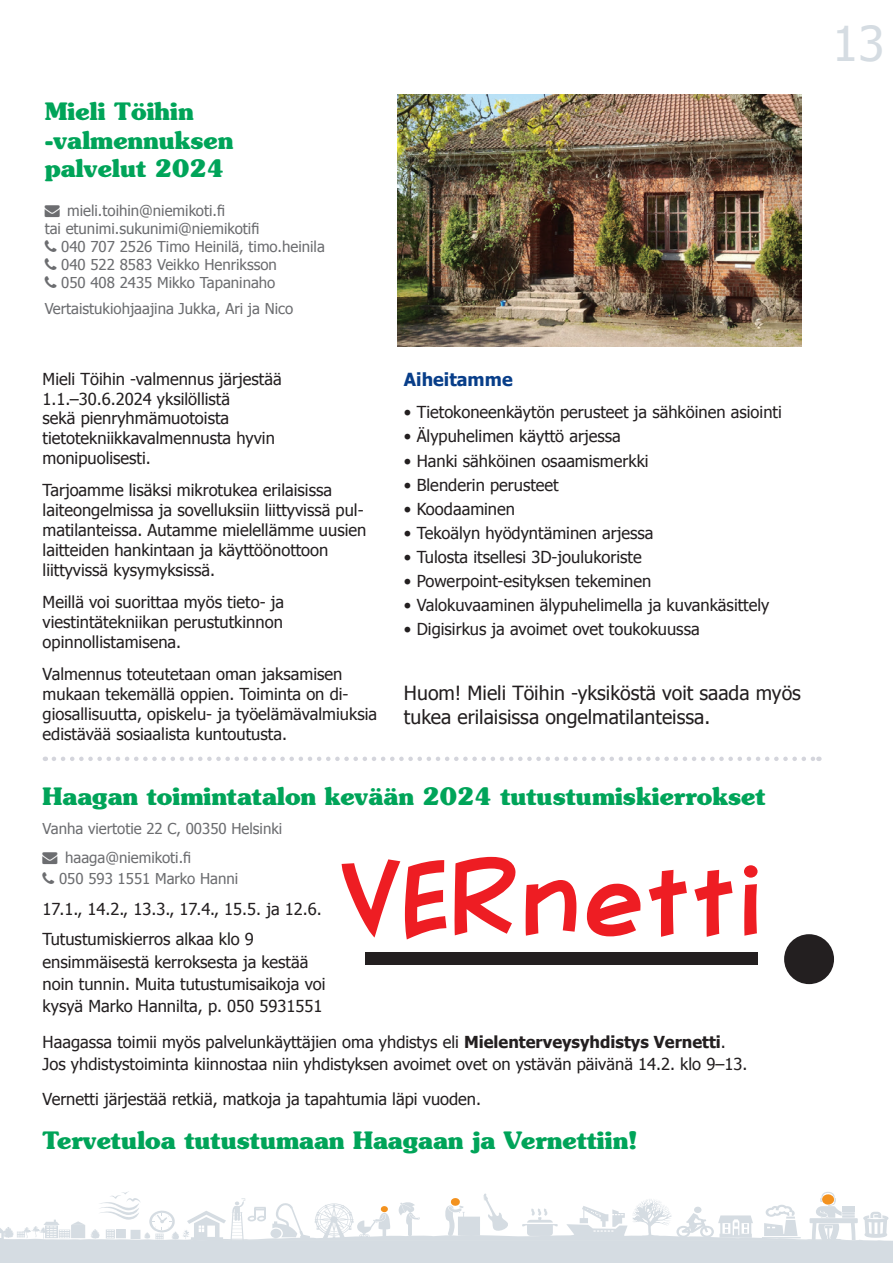
<style>
.page{position:relative;width:893px;height:1263px;background:#fff}
.page>*{position:absolute;margin:0;border:0;box-sizing:border-box;transform-origin:0 0}
.t1{font:48px "Tahoma";color:#d5dce2}
.t2{font:700 24px/28.5px "Souvenir";color:#00a459}
.t3{font:19.5px/24px "Tahoma";color:#231f20}
.t4{font:700 18px "Tahoma";color:#083e89}
.t5{font:16.5px/19.8px "Tahoma";color:#231f20}
.t6{font:15px/20.5px "Tahoma";color:#6c6d70}
.s1{font-weight:700}
</style>
<div class="page">
<svg style="left:54px;top:756px;width:765px;height:5px"></svg>
<svg style="left:342px;top:859px;width:104px;height:80px"></svg>
<svg style="left:454px;top:857px;width:62px;height:78px"></svg>
<svg style="left:526px;top:880px;width:50px;height:56px"></svg>
<svg style="left:587px;top:884px;width:53px;height:52px"></svg>
<svg style="left:649px;top:870px;width:38px;height:67px"></svg>
<svg style="left:694px;top:870px;width:38px;height:67px"></svg>
<svg style="left:744px;top:865px;width:13px;height:71px"></svg>
<div style="left:365px;top:952px;width:392px;height:13px;background:#231f20"></div>
<div style="left:784px;top:934px;width:50px;height:50px;background:#231f20;border-radius:50%"></div>
<img style="left:398px;top:94px;width:404px;height:253px">
<div style="left:0;top:1241px;width:893px;height:9px;background:#d5dce2"></div>
<svg style="left:0;top:1191px;width:893px;height:50px"></svg>
<div style="left:0;top:1243px;width:893px;height:20px;background:#d5dce2"></div>
<h2 class="t2" style="left:45px;top:97px;width:190px">Mieli Töihin -valmennuksen palvelut 2024</h2>
<p class="t6" style="left:45px;top:199px;width:182px">→ mieli.toihin@niemikoti.fi</p>
<p class="t6" style="left:45px;top:217px;width:216px">tai etunimi.sukunimi@niemikotifi</p>
<p class="t6" style="left:61px;top:235px;width:265px">040 707 2526 Timo Heinilä, timo.heinila</p>
<p class="t6" style="left:61px;top:253px;width:217px">040 522 8583 Veikko Henriksson</p>
<p class="t6" style="left:61px;top:271px;width:216px">050 408 2435 Mikko Tapaninaho</p>
<p class="t6" style="left:45px;top:298px;width:250px">Vertaistukiohjaajina Jukka, Ari ja Nico</p>
<p class="t5" style="left:43px;top:368px;width:241px">Mieli Töihin -valmennus järjestää<br>1.1.–30.6.2024 yksilöllistä<br>sekä pienryhmämuotoista tietotekniikkavalmennusta hyvin monipuolisesti.</p>
<p class="t5" style="left:43px;top:480px;width:325px">Tarjoamme lisäksi mikrotukea erilaisissa laiteongelmissa ja sovelluksiin liittyvissä pul&shy;matilanteissa. Autamme mielellämme uusien laitteiden hankintaan ja käyttöönottoon liittyvissä kysymyksissä.</p>
<p class="t5" style="left:43px;top:592px;width:243px;text-align:justify">Meillä voi suorittaa myös tieto- ja viestintätekniikan perustutkinnon opinnollistamisena.</p>
<p class="t5" style="left:43px;top:664px;width:336px">Valmennus toteutetaan oman jaksamisen mukaan tekemällä oppien. Toiminta on di&shy;giosallisuutta, opiskelu- ja työelämävalmiuksia edistävää sosiaalista kuntoutusta.</p>
<p class="t4" style="left:404px;top:367px;width:110px">Aiheitamme</p>
<p class="t5" style="left:404px;top:402px;width:379px">• Tietokoneenkäytön perusteet ja sähköinen asiointi</p>
<p class="t5" style="left:404px;top:426px;width:218px">• Älypuhelimen käyttö arjessa</p>
<p class="t5" style="left:404px;top:450px;width:246px">• Hanki sähköinen osaamismerkki</p>
<p class="t5" style="left:404px;top:474px;width:156px">• Blenderin perusteet</p>
<p class="t5" style="left:404px;top:498px;width:113px">• Koodaaminen</p>
<p class="t5" style="left:404px;top:522px;width:251px">• Tekoälyn hyödyntäminen arjessa</p>
<p class="t5" style="left:404px;top:546px;width:239px">• Tulosta itsellesi 3D-joulukoriste</p>
<p class="t5" style="left:404px;top:570px;width:249px">• Powerpoint-esityksen tekeminen</p>
<p class="t5" style="left:404px;top:594px;width:367px">• Valokuvaaminen älypuhelimella ja kuvankäsittely</p>
<p class="t5" style="left:404px;top:618px;width:297px">• Digisirkus ja avoimet ovet toukokuussa</p>
<p class="t3" style="left:404px;top:680px;width:398px">Huom! Mieli Töihin -yksiköstä voit saada myös tukea erilaisissa ongelmatilanteissa.</p>
<h2 class="t2" style="left:43px;top:782px;width:724px">Haagan toimintatalon kevään 2024 tutustumiskierrokset</h2>
<p class="t6" style="left:43px;top:818px;width:241px">Vanha viertotie 22 C, 00350 Helsinki</p>
<p class="t6" style="left:59px;top:847px;width:181px;text-indent:-16px">→ haaga@niemikoti.fi<br>050 593 1551 Marko Hanni</p>
<p class="t5" style="left:43px;top:892px;width:281px;line-height:30.9px">17.1., 14.2., 13.3., 17.4., 15.5. ja 12.6.<br>Tutustumiskierros alkaa klo 9</p>
<p class="t5" style="left:43px;top:950px;width:284px;line-height:22.4px">ensimmäisestä kerroksesta ja kestää noin tunnin. Muita tutustumisaikoja voi kysyä Marko Hannilta, p. 050 5931551</p>
<p class="t5" style="left:43px;top:1030px;width:706px;line-height:22.4px">Haagassa toimii myös palvelunkäyttäjien oma yhdistys eli <span class="s1">Mielenterveysyhdistys Vernetti</span>.<br>Jos yhdistystoiminta kiinnostaa niin yhdistyksen avoimet ovet on ystävän päivänä 14.2. klo 9–13.</p>
<p class="t5" style="left:43px;top:1088px;width:440px">Vernetti järjestää retkiä, matkoja ja tapahtumia läpi vuoden.</p>
<h2 class="t2" style="left:43px;top:1126px;width:596px">Tervetuloa tutustumaan Haagaan ja Vernettiin!</h2>
<h1 class="t1" style="left:832px;top:11px;width:54px">13</h1>
</div>
